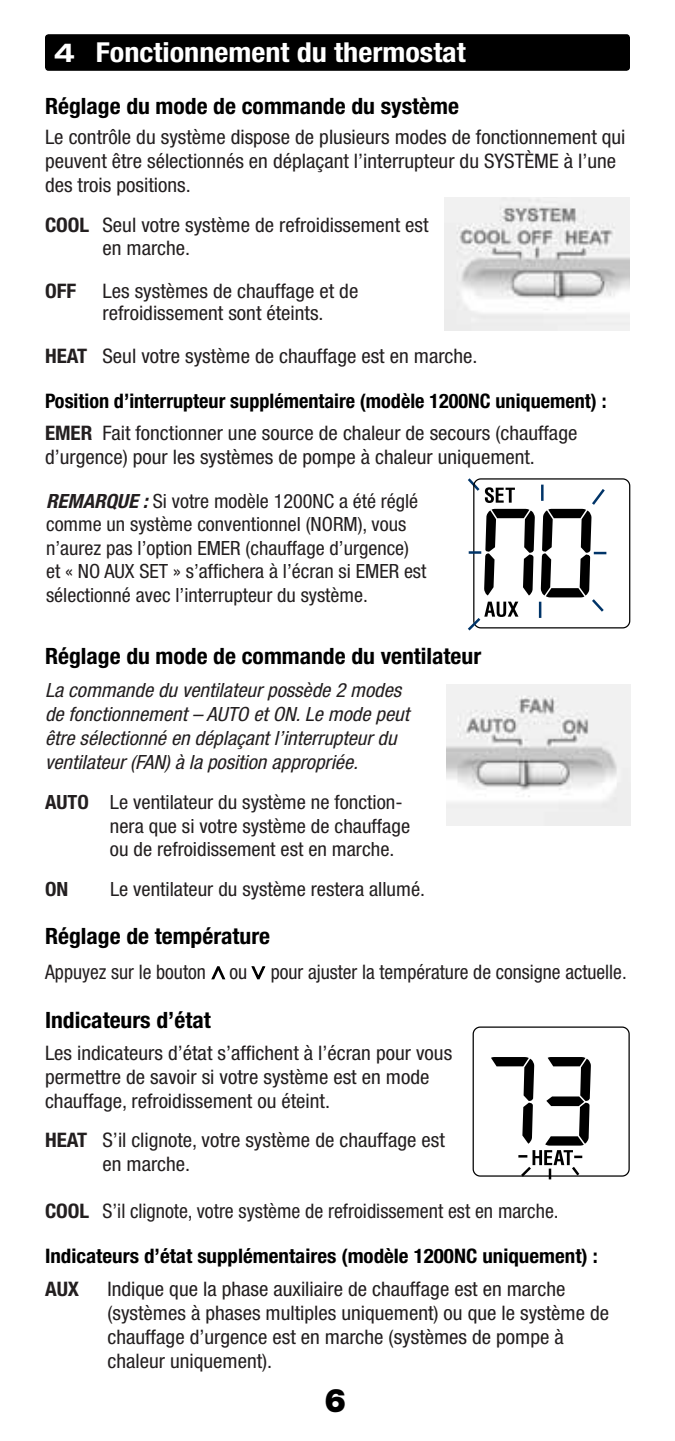
<style>
.page{position:relative;width:675px;height:1441px;background:#fff}
.page>*{position:absolute;margin:0;border:0;box-sizing:border-box;transform-origin:0 0}
.t1{font:900 32.5px "Helvetica Neue LT Std";color:#000}
.t2{font:700 condensed 27.5px "Helvetica Neue LT Std";color:#fff;scale:1.1 1}
.t3{font:700 condensed 22.5px "Helvetica Neue LT Std";color:#000;scale:1.05 1}
.t4{font:condensed 20px/24px "Helvetica Neue LT Std";color:#231f20;scale:1.05 1}
.t5{font:condensed 20px "Helvetica Neue LT Std";color:#231f20}
.t6{font:700 condensed 20px/32.5px "Helvetica Neue LT Std";color:#000}
.t7{font:700 condensed 20px "Helvetica Neue LT Std";color:#000;scale:1.05 1}
.t8{font:700 condensed 20px "Helvetica Neue LT Std";color:#231f20;scale:1.05 1}
.t9{font:condensed 19.5px/23.5px "Helvetica Neue LT Std";color:#231f20}
.t10{font:italic condensed 19.5px/24px "Helvetica Neue LT Std";color:#231f20;scale:1.05 1}
.t11{font:condensed 19.5px/23.5px "Helvetica Neue LT Std";color:#231f20;scale:1.05 1}
.t12{font:700 condensed 19.5px "Helvetica Neue LT Std";color:#231f20;scale:1.05 1}
.s1{font-stretch:expanded;font-size:26.25px}
.s2{font-weight:700}
.s3{color:#231f20}
.s4{font-weight:400;color:#231f20}
.s5{font-weight:700;font-style:italic}
</style>
<div class="page">
<div style="left:45px;top:34px;width:585px;height:37px;background:#000;border-radius:4px"></div>
<img style="left:445px;top:197px;width:185px;height:133px">
<img style="left:446px;top:684px;width:184px;height:141px">
<svg style="left:468px;top:478px;width:163px;height:153px"></svg>
<svg style="left:211px;top:966px;width:15px;height:13px"></svg>
<svg style="left:251px;top:966px;width:15px;height:13px"></svg>
<svg style="left:472px;top:1026px;width:158px;height:153px"></svg>
<h2 class="t2" style="left:54px;top:35px;width:376px"><span class="s1">4</span> Fonctionnement du thermostat</h2>
<p class="t3" style="left:45px;top:93px;width:396px">Réglage du mode de commande du système</p>
<p class="t4" style="left:45px;top:125px;width:554px">Le contrôle du système dispose de plusieurs modes de fonctionnement qui peuvent être sélectionnés en déplaçant l’interrupteur du SYSTÈME à l’une des trois positions.</p>
<p class="t4" style="left:102px;top:214px;width:312px;line-height:22.5px;text-indent:-57px"><span class="s2">COOL</span> Seul votre système de refroidissement est en marche.</p>
<p class="t8" style="left:45px;top:278px;width:31px">OFF</p>
<p class="t4" style="left:102px;top:279px;width:245px;line-height:22.5px">Les systèmes de chauffage et de refroidissement sont éteints.</p>
<p class="t4" style="left:45px;top:343px;width:414px"><span class="s2">HEAT</span> Seul votre système de chauffage est en marche.</p>
<p class="t6" style="left:45px;top:384px;width:563px">Position d’interrupteur supplémentaire (modèle 1200NC uniquement) :<br><span class="s3">EMER</span> <span class="s4">Fait fonctionner une source de chaleur de secours (chauffage</span></p>
<p class="t4" style="left:45px;top:445px;width:468px">d’urgence) pour les systèmes de pompe à chaleur uniquement.</p>
<p class="t9" style="left:46px;top:489px;width:382px"><span class="s5">REMARQUE :</span> Si votre modèle 1200NC a été réglé comme un système conventionnel (NORM), vous n’aurez pas l’option EMER (chauffage d’urgence) et « NO AUX SET » s’affichera à l’écran si EMER est sélectionné avec l’interrupteur du système.</p>
<p class="t3" style="left:45px;top:642px;width:417px">Réglage du mode de commande du ventilateur</p>
<p class="t10" style="left:45px;top:678px;width:348px">La commande du ventilateur possède 2 modes de fonctionnement – AUTO et ON. Le mode peut être sélectionné en déplaçant l’interrupteur du ventilateur (FAN) à la position appropriée.</p>
<p class="t11" style="left:110px;top:790px;width:287px;text-indent:-65px"><span class="s2">AUTO</span> Le ventilateur du système ne fonction&shy;nera que si votre système de chauffage ou de refroidissement est en marche.</p>
<p class="t12" style="left:45px;top:877px;width:24px">ON</p>
<p class="t11" style="left:110px;top:877px;width:302px">Le ventilateur du système restera allumé.</p>
<p class="t3" style="left:45px;top:922px;width:216px">Réglage de température</p>
<p class="t5" style="left:45px;top:960px;width:583px">Appuyez sur le bouton ou pour ajuster la température de consigne actuelle.</p>
<p class="t3" style="left:45px;top:1006px;width:159px">Indicateurs d’état</p>
<p class="t4" style="left:45px;top:1040px;width:389px">Les indicateurs d’état s’affichent à l’écran pour vous permettre de savoir si votre système est en mode chauffage, refroidissement ou éteint.</p>
<p class="t4" style="left:102px;top:1127px;width:328px;text-indent:-57px"><span class="s2">HEAT</span> S’il clignote, votre système de chauffage est en marche.</p>
<p class="t5" style="left:45px;top:1199px;width:515px"><span class="s2">COOL</span> S’il clignote, votre système de refroidissement est en marche.</p>
<p class="t7" style="left:45px;top:1243px;width:528px">Indicateurs d’état supplémentaires (modèle 1200NC uniquement) :</p>
<p class="t8" style="left:45px;top:1275px;width:34px">AUX</p>
<p class="t4" style="left:107px;top:1275px;width:479px">Indique que la phase auxiliaire de chauffage est en marche (systèmes à phases multiples uniquement) ou que le système de chauffage d’urgence est en marche (systèmes de pompe à chaleur uniquement).</p>
<h1 class="t1" style="left:324px;top:1380px;width:23px">6</h1>
</div>
